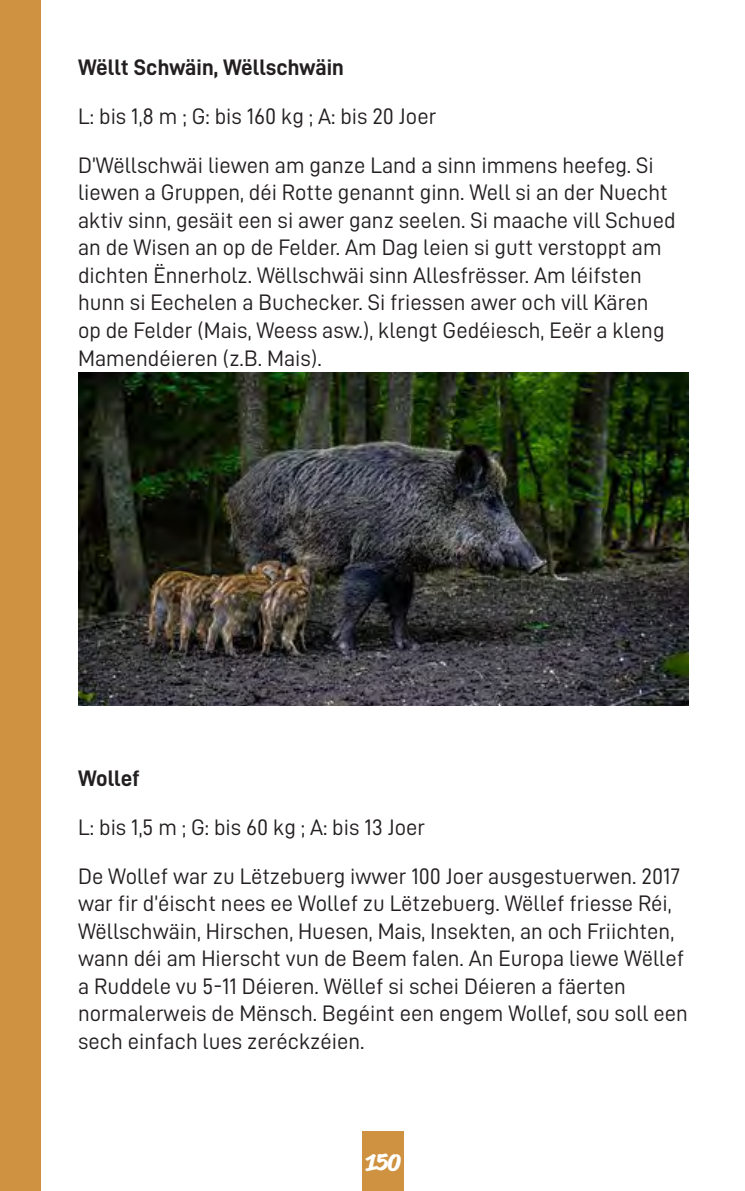
<style>
.page{position:relative;width:745px;height:1191px;background:#fff}
.page>*{position:absolute;margin:0;border:0;box-sizing:border-box;transform-origin:0 0}
.t1{font:22.5px/27.5px "D DIN";color:#231f20}
.t2{font:22.5px "D DIN Bold";color:#231f20}
.t3{font:700 22.5px "Reklame Script";color:#fff}
</style>
<div class="page">
<div style="left:0;top:0;width:41px;height:1191px;background:#ce9241"></div>
<div style="left:362px;top:1131px;width:41px;height:60px;background:#ce9241"></div>
<img style="left:78px;top:373px;width:609px;height:332px">
<p class="t2" style="left:78px;top:55px;width:267px">Wëllt Schwäin, Wëllschwäin</p>
<p class="t1" style="left:78px;top:92px;width:577px;line-height:48.8px">L: bis 1,8 m ; G: bis 160 kg ; A: bis 20 Joer<br>D’Wëllschwäi liewen am ganze Land a sinn immens heefeg. Si</p>
<p class="t1" style="left:78px;top:179px;width:598px">liewen a Gruppen, déi Rotte genannt ginn. Well si an der Nuecht aktiv sinn, gesäit een si awer ganz seelen. Si maache vill Schued an de Wisen an op de Felder. Am Dag leien si gutt verstoppt am dichten Ënnerholz. Wëllschwäi sinn Allesfrësser. Am léifsten hunn si Eechelen a Buchecker. Si friessen awer och vill Kären op de Felder (Mais, Weess asw.), klengt Gedéiesch, Eeër a kleng Mamendéieren (z.B. Mais).</p>
<p class="t2" style="left:78px;top:766px;width:63px">Wollef</p>
<p class="t1" style="left:78px;top:802px;width:603px;line-height:48.8px">L: bis 1,5 m ; G: bis 60 kg ; A: bis 13 Joer<br>De Wollef war zu Lëtzebuerg iwwer 100 Joer ausgestuerwen. 2017</p>
<p class="t1" style="left:78px;top:889px;width:611px">war fir d’éischt nees ee Wollef zu Lëtzebuerg. Wëllef friesse Réi, Wëllschwäin, Hirschen, Huesen, Mais, Insekten, an och Friichten, wann déi am Hierscht vun de Beem falen. An Europa liewe Wëllef a Ruddele vu 5-11 Déieren. Wëllef si schei Déieren a fäerten normalerweis de Mënsch. Begéint een engem Wollef, sou soll een sech einfach lues zeréckzéien.</p>
<p class="t3" style="left:365px;top:1146px;width:36px">150</p>
</div>
